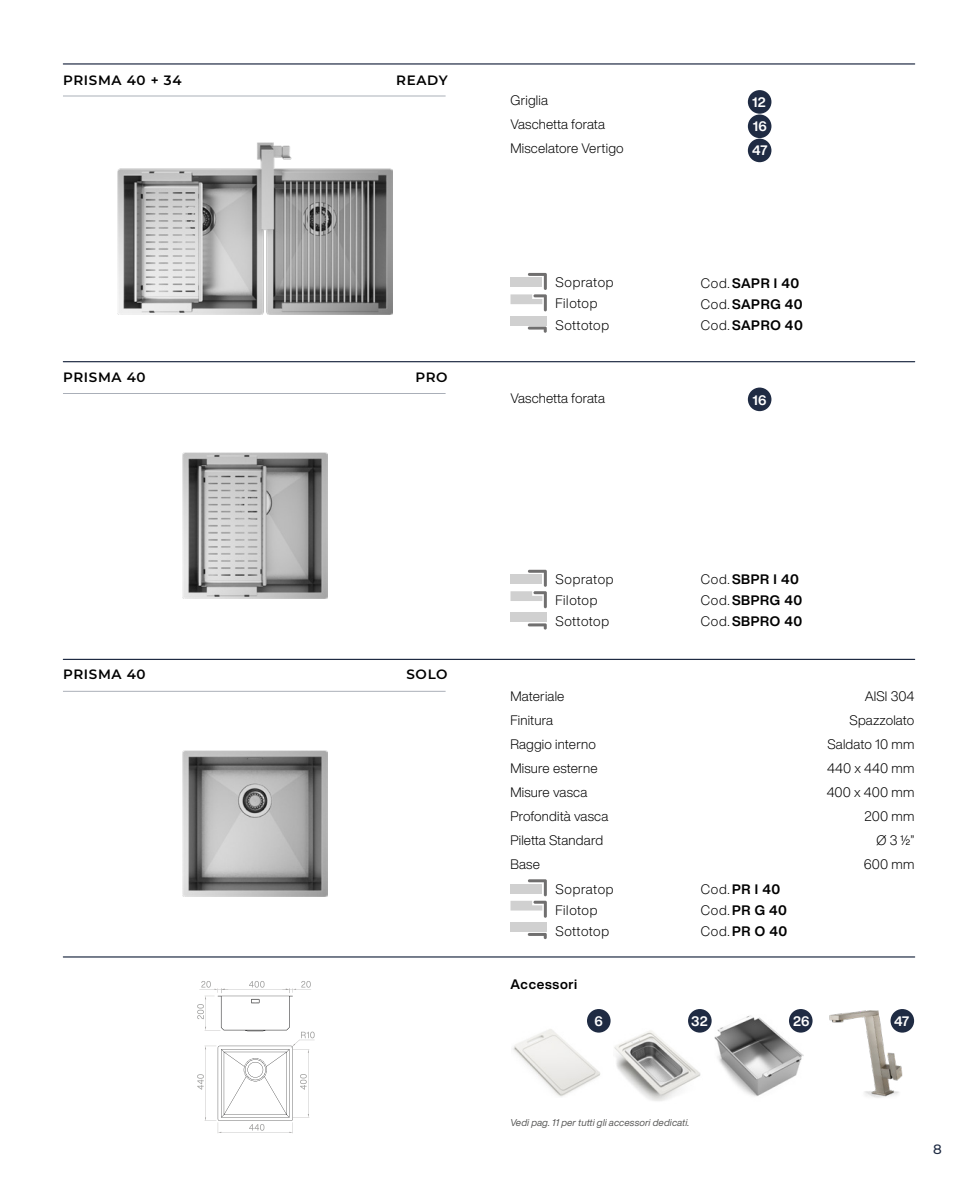
<style>
.page{position:relative;width:978px;height:1191px;background:#fff}
.page>*{position:absolute;margin:0;border:0;box-sizing:border-box;transform-origin:0 0}
.t1{font:300 13.5px/24px "Helvetica Now Display";letter-spacing:.015em;color:#000}
.t2{font:700 13.5px/21px "Helvetica Now Display";letter-spacing:.045em;color:#000}
.t3{font:300 13.5px/21px "Helvetica Now Display";letter-spacing:.035em;color:#000}
.t4{font:600 13.5px "Montserrat";letter-spacing:.05em;color:#000}
.t5{font:700 13.5px/24.2px "Helvetica Now Display";letter-spacing:.025em;color:#fff}
.t6{font:500 13.5px "Montserrat";color:#1f2b43}
.t7{font:italic 9.75px "Helvetica Now Display";letter-spacing:.015em;color:#575756}
.s1{font-weight:300}
</style>
<div class="page">
<img style="left:513px;top:1026px;width:89px;height:71px">
<img style="left:829px;top:1010px;width:75px;height:88px">
<img style="left:715px;top:1014px;width:89px;height:82px">
<img style="left:614px;top:1028px;width:88px;height:73px">
<hr style="left:63px;top:659px;width:852px;height:1px;background:#1f2b43">
<hr style="left:63px;top:956px;width:852px;height:1px;background:#1f2b43">
<hr style="left:63px;top:361px;width:852px;height:1px;background:#1f2b43">
<hr style="left:63px;top:63px;width:852px;height:2px;background:#1f2b43">
<svg style="left:63px;top:691px;width:383px;height:1px"></svg>
<svg style="left:63px;top:393px;width:383px;height:1px"></svg>
<svg style="left:63px;top:96px;width:383px;height:1px"></svg>
<div style="left:748px;top:90px;width:23px;height:24px;background:#1f2b43;border-radius:50%"></div>
<div style="left:748px;top:114px;width:23px;height:24px;background:#1f2b43;border-radius:50%"></div>
<div style="left:748px;top:139px;width:23px;height:23px;background:#1f2b43;border-radius:50%"></div>
<div style="left:748px;top:387px;width:23px;height:24px;background:#1f2b43;border-radius:50%"></div>
<div style="left:587px;top:1009px;width:24px;height:23px;background:#1f2b43;border-radius:50%"></div>
<div style="left:688px;top:1009px;width:24px;height:23px;background:#1f2b43;border-radius:50%"></div>
<div style="left:789px;top:1009px;width:24px;height:23px;background:#1f2b43;border-radius:50%"></div>
<div style="left:890px;top:1009px;width:24px;height:23px;background:#1f2b43;border-radius:50%"></div>
<div style="left:510px;top:316px;width:37px;height:9px;background:#d0d0d0"></div>
<svg style="left:528px;top:326px;width:19px;height:7px"></svg>
<div style="left:510px;top:612px;width:37px;height:10px;background:#d0d0d0"></div>
<svg style="left:528px;top:623px;width:19px;height:6px"></svg>
<div style="left:510px;top:922px;width:37px;height:9px;background:#d0d0d0"></div>
<svg style="left:528px;top:933px;width:19px;height:6px"></svg>
<svg style="left:510px;top:273px;width:37px;height:38px"></svg>
<svg style="left:510px;top:570px;width:37px;height:38px"></svg>
<svg style="left:510px;top:879px;width:37px;height:38px"></svg>
<img style="left:182px;top:750px;width:146px;height:146px">
<img style="left:118px;top:142px;width:274px;height:172px">
<img style="left:182px;top:453px;width:146px;height:146px">
<svg style="left:197px;top:981px;width:118px;height:152px"></svg>
<p class="t4" style="left:63px;top:70px;width:120px">PRISMA 40 + 34</p>
<p class="t4" style="left:396px;top:70px;width:53px">READY</p>
<p class="t1" style="left:510px;top:88px;width:115px">Griglia<br>Vaschetta forata<br>Miscelatore Vertigo</p>
<p class="t5" style="left:752px;top:90px;width:17px">12<br>16<br>47</p>
<p class="t3" style="left:555px;top:272px;width:60px">Sopratop<br>Filotop<br>Sottotop</p>
<p class="t2" style="left:701px;top:272px;width:103px"><span class="s1">Cod.</span>SAPR I 40<br><span class="s1">Cod.</span>SAPRG 40<br><span class="s1">Cod.</span>SAPRO 40</p>
<p class="t4" style="left:63px;top:368px;width:84px">PRISMA 40</p>
<p class="t4" style="left:415px;top:368px;width:34px">PRO</p>
<p class="t1" style="left:510px;top:386px;width:96px">Vaschetta forata</p>
<p class="t5" style="left:753px;top:387px;width:16px">16</p>
<p class="t3" style="left:555px;top:569px;width:60px">Sopratop<br>Filotop<br>Sottotop</p>
<p class="t2" style="left:701px;top:569px;width:103px"><span class="s1">Cod.</span>SBPR I 40<br><span class="s1">Cod.</span>SBPRG 40<br><span class="s1">Cod.</span>SBPRO 40</p>
<p class="t4" style="left:63px;top:665px;width:84px">PRISMA 40</p>
<p class="t4" style="left:406px;top:665px;width:43px">SOLO</p>
<p class="t1" style="left:510px;top:683px;width:99px">Materiale<br>Finitura<br>Raggio interno<br>Misure esterne<br>Misure vasca<br>Profondità vasca<br>Piletta Standard<br>Base</p>
<p class="t1" style="left:827px;top:683px;width:89px;text-align:right">AISI 304<br>Spazzolato<br>Saldato 10 mm<br>440 x 440 mm<br>400 x 400 mm<br>200 mm<br>Ø 3 ½”<br>600 mm</p>
<p class="t3" style="left:555px;top:878px;width:60px">Sopratop<br>Filotop<br>Sottotop</p>
<p class="t2" style="left:701px;top:878px;width:88px"><span class="s1">Cod.</span>PR I 40<br><span class="s1">Cod.</span>PR G 40<br><span class="s1">Cod.</span>PR O 40</p>
<p class="t2" style="left:510px;top:973px;width:68px">Accessori</p>
<p class="t5" style="left:594px;top:1009px;width:10px">6</p>
<p class="t5" style="left:691px;top:1009px;width:18px">32</p>
<p class="t5" style="left:793px;top:1009px;width:18px">26</p>
<p class="t5" style="left:894px;top:1009px;width:17px">47</p>
<p class="t7" style="left:510px;top:1116px;width:181px">Vedi pag. 11 per tutti gli accessori dedicati.</p>
<p class="t6" style="left:933px;top:1139px;width:10px">8</p>
</div>
